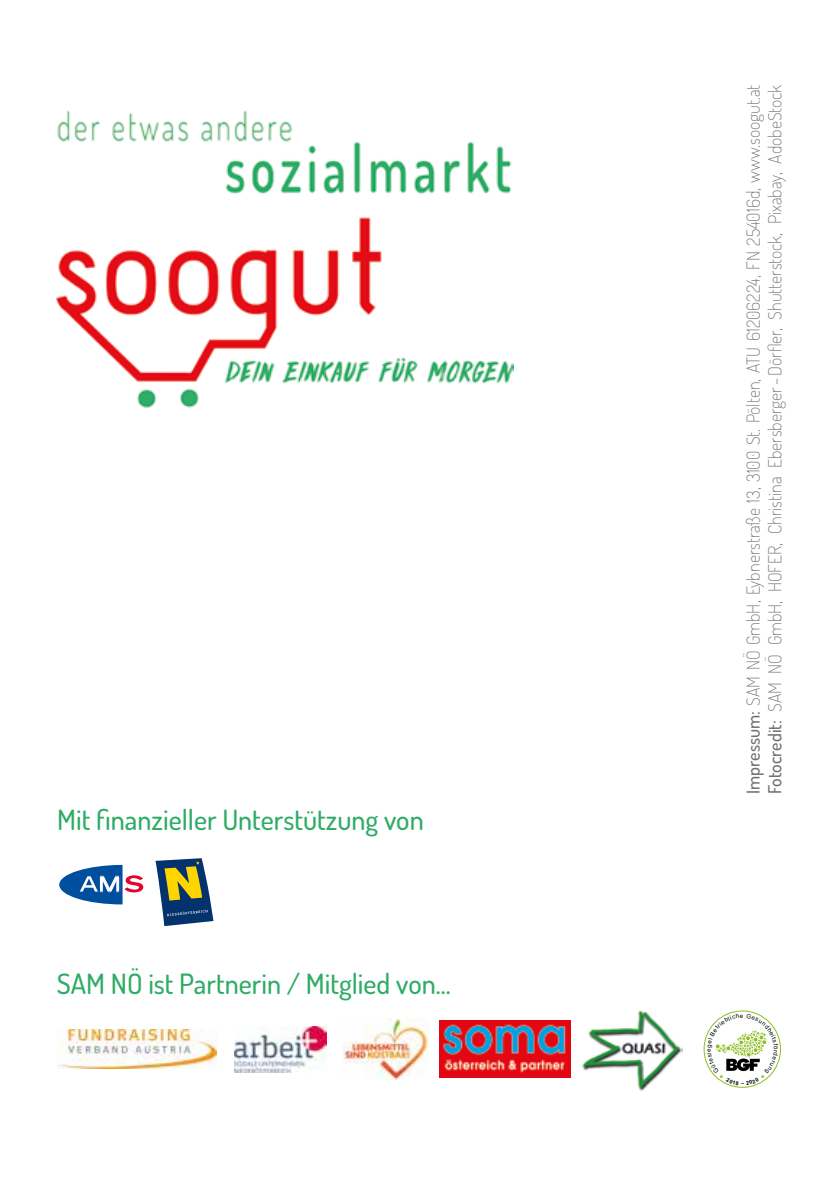
<style>
.page{position:relative;width:840px;height:1191px;background:#fff}
.page>*{position:absolute;margin:0;border:0;box-sizing:border-box;transform-origin:0 0}
.t1{font:500 28px "Dosis";color:#2fac66}
.t2{font:200 18px/21.6px "Dosis";color:#706f6f}
.t3{font:6.2px "Arial";color:#000}
.t4{font:700 5.4px "Arial";color:#000}
.s1{font-weight:500}
</style>
<div class="page">
<img style="left:57px;top:110px;width:456px;height:298px">
<img style="left:439px;top:1020px;width:130px;height:57px">
<img style="left:582px;top:1010px;width:99px;height:81px">
<img style="left:342px;top:1018px;width:86px;height:61px">
<img style="left:234px;top:1026px;width:92px;height:46px">
<img style="left:57px;top:1029px;width:159px;height:40px">
<div style="left:703px;top:1010px;width:77px;height:77px;border:1px solid #8dbe22;border-radius:50%"></div>
<svg style="left:155px;top:858px;width:58px;height:68px"></svg>
<svg style="left:59px;top:865px;width:84px;height:39px"></svg>
<svg style="left:706px;top:1013px;width:71px;height:72px"></svg>
<h1 class="t1" style="left:57px;top:801px;width:368px">Mit finanzieller Unterstützung von</h1>
<h1 class="t1" style="left:57px;top:965px;width:395px">SAM NÖ ist Partnerin / Mitglied von...</h1>
<p class="t2" style="left:741px;top:793px;width:710px;rotate:-90deg"><span class="s1">Impressum:</span> SAM NÖ GmbH, Eybnerstraße 13, 3100 St. Pölten, ATU 61206224, FN 254016d, www.soogut.at<br><span class="s1">Fotocredit:</span> SAM NÖ GmbH, HOFER, Christina Ebersberger-Dörfler, Shutterstock, Pixabay, AdobeStock</p>
<p class="t3" style="left:739px;top:1011px;width:5px">e</p>
<p class="t4" style="left:740px;top:1079px;width:5px">–</p>
</div>
